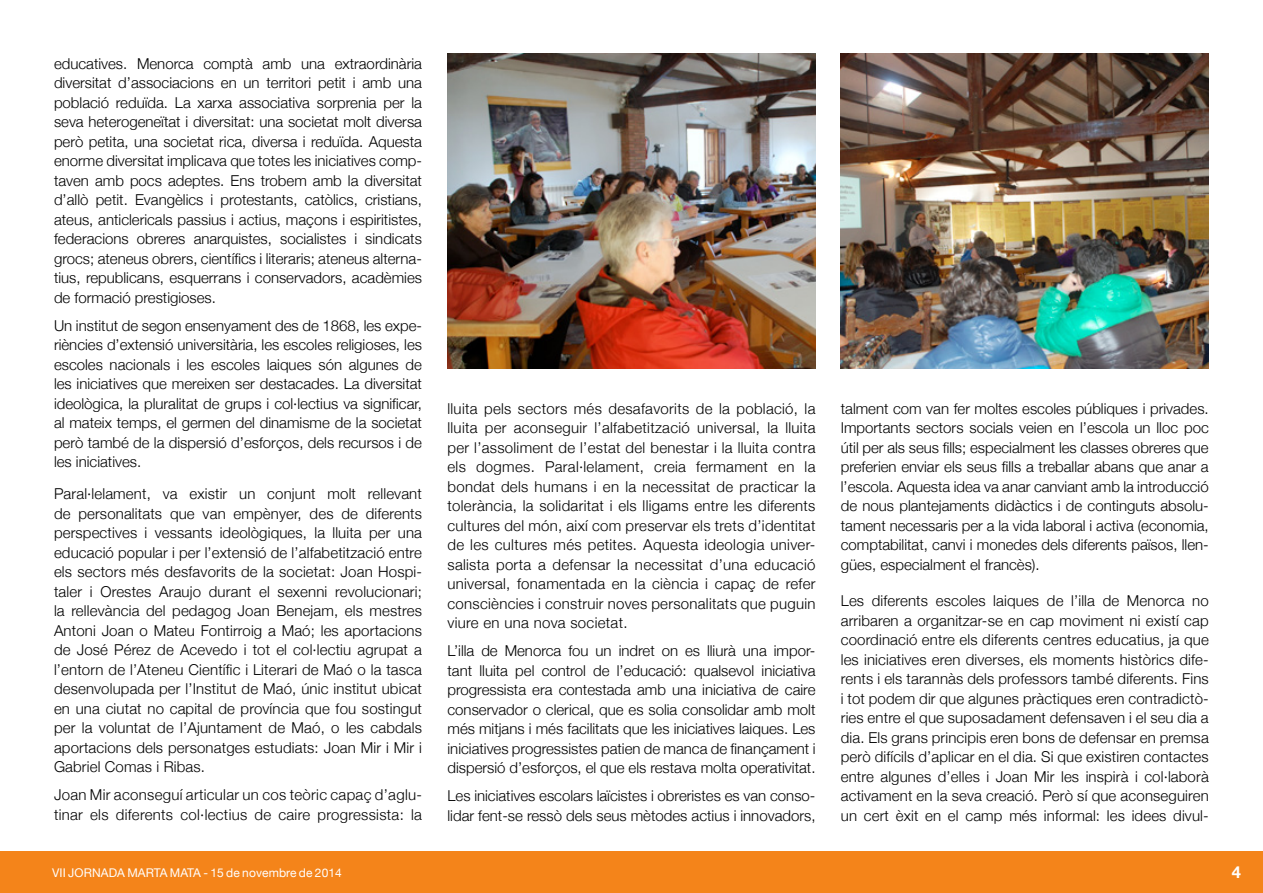
<style>
.page{position:relative;width:1263px;height:893px;background:#fff}
.page>*{position:absolute;margin:0;border:0;box-sizing:border-box;transform-origin:0 0}
.t1{font:700 16.5px "Helvetica Neue";color:#fff}
.t2{font:300 15px/19.5px "Helvetica Neue";color:#000;text-align:justify}
.t3{font:300 15px/19.5px "Helvetica Neue";letter-spacing:.02em;color:#000}
.t4{font:12px "Helvetica Neue";letter-spacing:.01em;color:#fff}
</style>
<div class="page">
<div style="left:0;top:851px;width:1263px;height:42px;background:#f4841a"></div>
<img style="left:841px;top:54px;width:368px;height:315px">
<img style="left:447px;top:54px;width:368px;height:315px">
<p class="t2" style="left:54px;top:53px;width:369px">educatives. Menorca comptà amb una extraordinària diversitat d’associacions en un territori petit i amb una població reduïda. La xarxa associativa sorprenia per la seva heterogeneïtat i diversitat: una societat molt diversa però petita, una societat rica, diversa i reduïda. Aquesta enorme diversitat implicava que totes les iniciatives comp&shy;taven amb pocs adeptes. Ens trobem amb la diversitat d’allò petit. Evangèlics i protestants, catòlics, cristians, ateus, anticlericals passius i actius, maçons i espiritistes, federacions obreres anarquistes, socialistes i sindicats grocs; ateneus obrers, científics i literaris; ateneus alterna&shy;tius, republicans, esquerrans i conservadors, acadèmies de formació prestigioses.</p>
<p class="t2" style="left:54px;top:315px;width:369px">Un institut de segon ensenyament des de 1868, les expe&shy;riències d’extensió universitària, les escoles religioses, les escoles nacionals i les escoles laiques són algunes de les iniciatives que mereixen ser destacades. La diversitat ideològica, la pluralitat de grups i col·lectius va significar, al mateix temps, el germen del dinamisme de la societat però també de la dispersió d’esforços, dels recursos i de les iniciatives.</p>
<p class="t2" style="left:54px;top:484px;width:369px">Paral·lelament, va existir un conjunt molt rellevant de personalitats que van empènyer, des de diferents perspectives i vessants ideològiques, la lluita per una educació popular i per l’extensió de l’alfabetització entre els sectors més desfavorits de la societat: Joan Hospi&shy;taler i Orestes Araujo durant el sexenni revolucionari; la rellevància del pedagog Joan Benejam, els mestres Antoni Joan o Mateu Fontirroig a Maó; les aportacions de José Pérez de Acevedo i tot el col·lectiu agrupat a l’entorn de l’Ateneu Científic i Literari de Maó o la tasca desenvolupada per l’Institut de Maó, únic institut ubicat en una ciutat no capital de província que fou sostingut per la voluntat de l’Ajuntament de Maó, o les cabdals aportacions dels personatges estudiats: Joan Mir i Mir i Gabriel Comas i Ribas.</p>
<p class="t3" style="left:54px;top:785px;width:369px">Joan Mir aconseguí articular un cos teòric capaç d’aglu&shy;tinar els diferents col·lectius de caire progressista: la</p>
<p class="t2" style="left:447px;top:398px;width:369px">lluita pels sectors més desafavorits de la població, la lluita per aconseguir l’alfabetització universal, la lluita per l’assoliment de l’estat del benestar i la lluita contra els dogmes. Paral·lelament, creia fermament en la bondat dels humans i en la necessitat de practicar la tolerància, la solidaritat i els lligams entre les diferents cultures del món, així com preservar els trets d’identitat de les cultures més petites. Aquesta ideologia univer&shy;salista porta a defensar la necessitat d’una educació universal, fonamentada en la ciència i capaç de refer consciències i construir noves personalitats que puguin viure en una nova societat.</p>
<p class="t2" style="left:447px;top:641px;width:369px">L’illa de Menorca fou un indret on es lliurà una impor&shy;tant lluita pel control de l’educació: qualsevol iniciativa progressista era contestada amb una iniciativa de caire conservador o clerical, que es solia consolidar amb molt més mitjans i més facilitats que les iniciatives laiques. Les iniciatives progressistes patien de manca de finançament i dispersió d’esforços, el que els restava molta operativitat.</p>
<p class="t2" style="left:447px;top:786px;width:369px">Les iniciatives escolars laïcistes i obreristes es van conso&shy;lidar fent-se ressò dels seus mètodes actius i innovadors,</p>
<p class="t2" style="left:841px;top:398px;width:369px">talment com van fer moltes escoles públiques i privades.<br>Importants sectors socials veien en l’escola un lloc poc útil per als seus fills; especialment les classes obreres que preferien enviar els seus fills a treballar abans que anar a l’escola. Aquesta idea va anar canviant amb la introducció de nous plantejaments didàctics i de continguts absolu&shy;tament necessaris per a la vida laboral i activa (economia, comptabilitat, canvi i monedes dels diferents països, llen&shy;gües, especialment el francès).</p>
<p class="t2" style="left:841px;top:591px;width:369px">Les diferents escoles laiques de l’illa de Menorca no arribaren a organitzar-se en cap moviment ni existí cap coordinació entre els diferents centres educatius, ja que les iniciatives eren diverses, els moments històrics dife&shy;rents i els tarannàs dels professors també diferents. Fins i tot podem dir que algunes pràctiques eren contradictò&shy;ries entre el que suposadament defensaven i el seu dia a dia. Els grans principis eren bons de defensar en premsa però difícils d’aplicar en el dia. Si que existiren contactes entre algunes d’elles i Joan Mir les inspirà i col·laborà activament en la seva creació. Però sí que aconseguiren un cert èxit en el camp més informal: les idees divul-</p>
<p class="t4" style="left:52px;top:866px;width:291px">VII JORNADA MARTA MATA - 15 de novembre de 2014</p>
<p class="t1" style="left:1232px;top:862px;width:11px">4</p>
</div>
